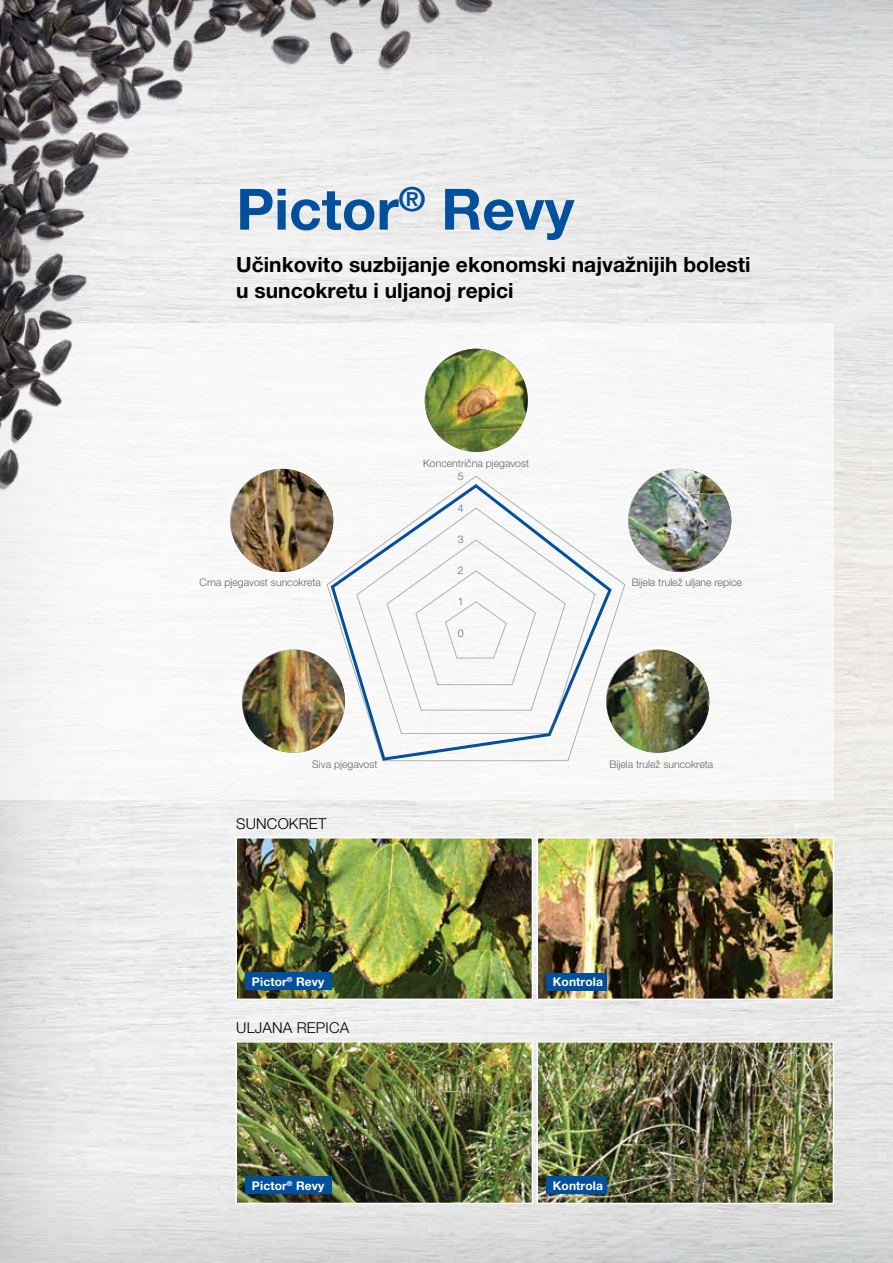
<style>
.page{position:relative;width:893px;height:1263px;background:#fff}
.page>*{position:absolute;margin:0;border:0;box-sizing:border-box;transform-origin:0 0}
.t1{font:700 57px "Helvetica Neue LT Pro";color:#00509e}
.t2{font:700 21px/25.2px "Helvetica Neue LT Pro";color:#000}
.t3{font:300 15px "Helvetica Neue LT Pro";letter-spacing:.01em;color:#000}
.t4{font:700 12px "Helvetica Neue LT Pro";letter-spacing:.01em;color:#fff}
.t5{font:300 10.5px "Helvetica Neue LT Pro";color:#636466}
</style>
<div class="page">
<div style="left:0;top:0;width:893px;height:1263px;background:#000;opacity:.75"></div>
<div style="left:0;top:323px;width:833px;height:476px;background:#f7f7f5"></div>
<img style="left:0;top:0;width:717px;height:873px">
<svg style="left:327px;top:476px;width:298px;height:285px"></svg>
<svg style="left:356px;top:508px;width:239px;height:226px"></svg>
<svg style="left:387px;top:539px;width:179px;height:171px"></svg>
<img style="left:425px;top:349px;width:103px;height:103px;border-radius:52px">
<img style="left:230px;top:469px;width:103px;height:103px;border-radius:52px">
<img style="left:242px;top:649px;width:103px;height:104px;border-radius:52px">
<img style="left:628px;top:469px;width:103px;height:103px;border-radius:52px">
<img style="left:606px;top:649px;width:103px;height:104px;border-radius:52px">
<img style="left:539px;top:840px;width:292px;height:157px">
<div style="left:536px;top:837px;width:298px;height:163px;border:2px solid #fff"></div>
<img style="left:539px;top:1044px;width:292px;height:157px">
<div style="left:536px;top:1041px;width:298px;height:163px;border:2px solid #fff"></div>
<div style="left:546px;top:1177px;width:61px;height:17px;background:#00509e"></div>
<div style="left:546px;top:973px;width:61px;height:17px;background:#00509e"></div>
<img style="left:238px;top:840px;width:292px;height:157px">
<div style="left:235px;top:837px;width:298px;height:163px;border:2px solid #fff"></div>
<img style="left:238px;top:1044px;width:292px;height:157px">
<div style="left:235px;top:1041px;width:298px;height:163px;border:2px solid #fff"></div>
<div style="left:246px;top:1177px;width:86px;height:17px;background:#00509e"></div>
<div style="left:246px;top:973px;width:86px;height:17px;background:#00509e"></div>
<h1 class="t1" style="left:236px;top:174px;width:340px">Pictor<sup>®</sup> Revy</h1>
<h2 class="t2" style="left:236px;top:252px;width:516px">Učinkovito suzbijanje ekonomski najvažnijih bolesti u suncokretu i uljanoj repici</h2>
<p class="t5" style="left:423px;top:457px;width:108px">Koncentrična pjegavost</p>
<p class="t5" style="left:200px;top:576px;width:123px">Crna pjegavost suncokreta</p>
<p class="t5" style="left:312px;top:758px;width:67px">Siva pjegavost</p>
<h3 class="t3" style="left:236px;top:815px;width:92px">SUNCOKRET</h3>
<p class="t4" style="left:252px;top:974px;width:74px">Pictor<sup>®</sup> Revy</p>
<h3 class="t3" style="left:236px;top:1019px;width:114px">ULJANA REPICA</h3>
<p class="t4" style="left:252px;top:1178px;width:74px">Pictor<sup>®</sup> Revy</p>
<p class="t5" style="left:458px;top:470px;width:7px">5</p>
<p class="t5" style="left:458px;top:501px;width:7px">4</p>
<p class="t5" style="left:458px;top:533px;width:7px">3</p>
<p class="t5" style="left:458px;top:564px;width:7px">2</p>
<p class="t5" style="left:458px;top:595px;width:7px">1</p>
<p class="t5" style="left:458px;top:627px;width:7px">0</p>
<p class="t5" style="left:632px;top:576px;width:112px">Bijela trulež uljane repice</p>
<p class="t5" style="left:609px;top:758px;width:105px">Bijela trulež suncokreta</p>
<p class="t4" style="left:553px;top:975px;width:52px">Kontrola</p>
<p class="t4" style="left:553px;top:1178px;width:52px">Kontrola</p>
</div>
